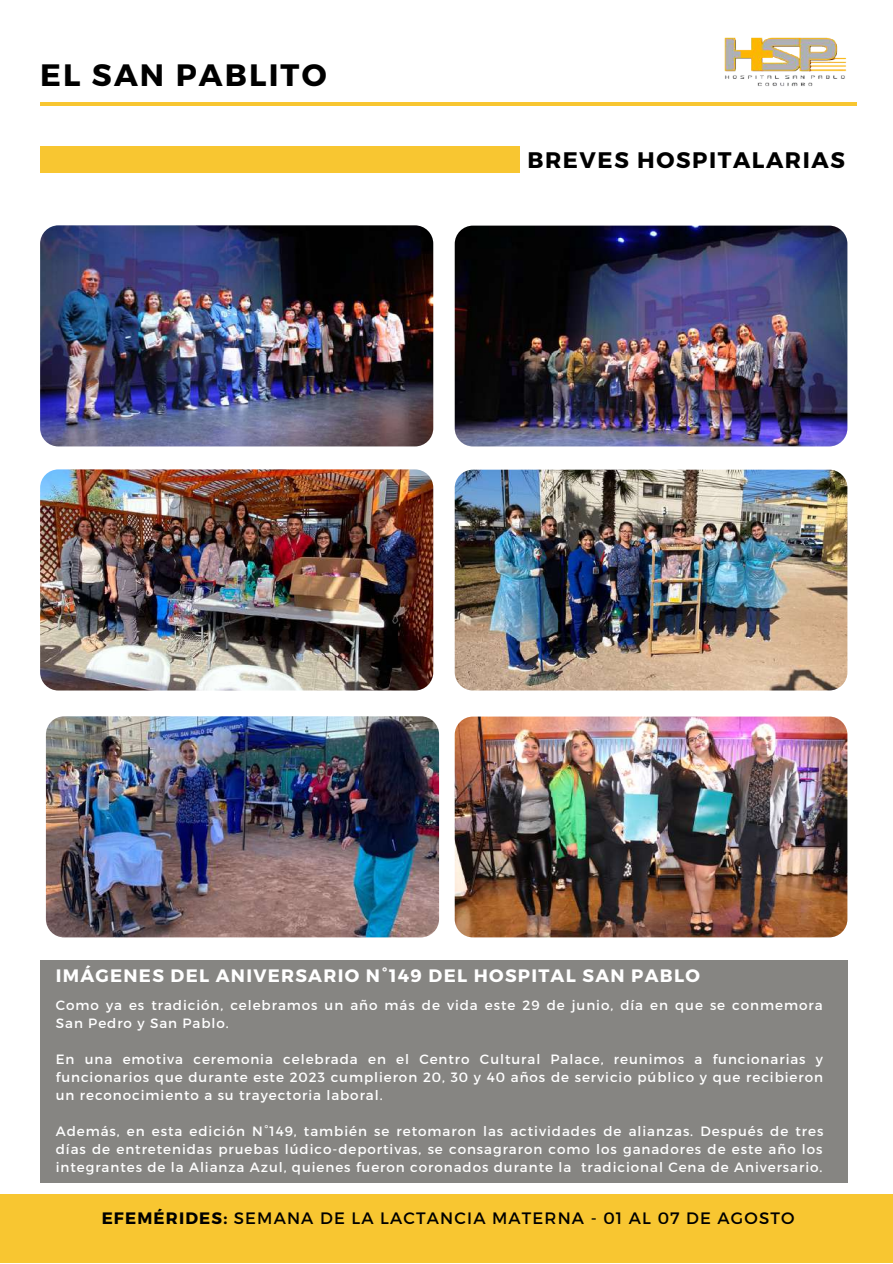
<style>
.page{position:relative;width:893px;height:1264px;background:#fff}
.page>*{position:absolute;margin:0;border:0;box-sizing:border-box;transform-origin:0 0}
.t1{font:700 30.9px "Montserrat";letter-spacing:.07em;color:#000}
.t2{font:700 22.5px "Montserrat";letter-spacing:.07em;color:#000}
.t3{font:700 18px "Montserrat";letter-spacing:.07em;color:#fff}
.t4{font:16.5px "Montserrat";letter-spacing:.07em;color:#000}
.t5{font:13.5px/18px "Montserrat";letter-spacing:.07em;color:#fff;text-align:justify}
.s1{font-weight:700}
</style>
<div class="page">
<div style="left:0;top:1194px;width:892px;height:68px;background:#f8c631"></div>
<hr style="left:40px;top:102px;width:816px;height:3px;background:#f8c631">
<img style="left:724px;top:37px;width:123px;height:49px">
<div style="left:40px;top:147px;width:480px;height:26px;background:#f8c631"></div>
<div style="left:40px;top:959px;width:807px;height:223px;background:#868582"></div>
<img style="left:46px;top:716px;width:393px;height:221px;border-radius:18px">
<img style="left:454px;top:716px;width:393px;height:221px;border-radius:18px">
<img style="left:40px;top:225px;width:393px;height:221px;border-radius:18px">
<img style="left:454px;top:226px;width:393px;height:220px;border-radius:18px">
<img style="left:40px;top:469px;width:393px;height:221px;border-radius:18px">
<img style="left:454px;top:469px;width:393px;height:221px;border-radius:18px">
<h1 class="t1" style="left:40px;top:55px;width:288px">EL SAN PABLITO</h1>
<h2 class="t2" style="left:527px;top:146px;width:319px">BREVES HOSPITALARIAS</h2>
<h3 class="t3" style="left:56px;top:964px;width:645px">IMÁGENES DEL ANIVERSARIO N°149 DEL HOSPITAL SAN PABLO</h3>
<p class="t5" style="left:56px;top:995px;width:768px">Como ya es tradición, celebramos un año más de vida este 29 de junio, día en que se conmemora<br>San Pedro y San Pablo.</p>
<p class="t5" style="left:56px;top:1049px;width:768px">En una emotiva ceremonia celebrada en el Centro Cultural Palace, reunimos a funcionarias y funcionarios que durante este 2023 cumplieron 20, 30 y 40 años de servicio público y que recibieron un reconocimiento a su trayectoria laboral.</p>
<p class="t5" style="left:56px;top:1121px;width:769px">Además, en esta edición N°149, también se retomaron las actividades de alianzas. Después de tres días de entretenidas pruebas lúdico-deportivas, se consagraron como los ganadores de este año los integrantes de la Alianza Azul, quienes fueron coronados durante la tradicional Cena de Aniversario.</p>
<p class="t4" style="left:102px;top:1206px;width:694px"><span class="s1">EFEMÉRIDES:</span> SEMANA DE LA LACTANCIA MATERNA - 01 AL 07 DE AGOSTO</p>
</div>
